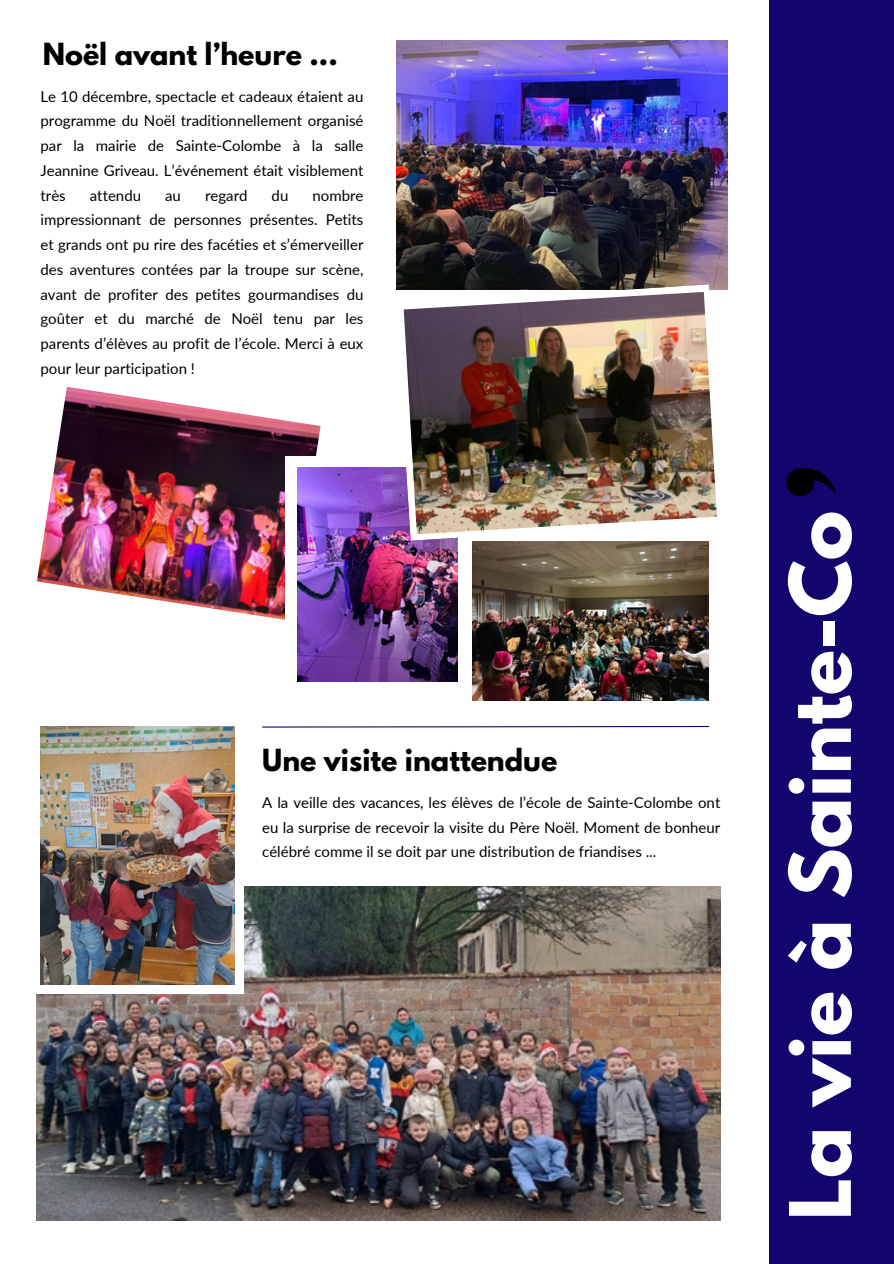
<style>
.page{position:relative;width:894px;height:1264px;background:#fff}
.page>*{position:absolute;margin:0;border:0;box-sizing:border-box;transform-origin:0 0}
.t1{font:700 75px "League Spartan";color:#fff}
.t2{font:700 27px "League Spartan";color:#000}
.t3{font:15px/24.8px "Lato";color:#000;text-align:justify}
</style>
<div class="page">
<div style="left:768px;top:0;width:125px;height:1263px;background:#12056e"></div>
<svg style="left:786px;top:468px;width:49px;height:28px"></svg>
<svg style="left:262px;top:725px;width:448px;height:3px"></svg>
<img style="left:37px;top:886px;width:683px;height:334px">
<div style="left:30px;top:855px;width:214px;height:138px;background:#fff"></div>
<img style="left:40px;top:726px;width:194px;height:258px">
<img style="left:37px;top:387px;width:283px;height:233px">
<img style="left:396px;top:41px;width:331px;height:249px">
<div style="left:285px;top:457px;width:157px;height:168px;background:#fff"></div>
<img style="left:297px;top:468px;width:161px;height:213px">
<svg style="left:402px;top:284px;width:315px;height:257px"></svg>
<img style="left:403px;top:292px;width:313px;height:242px">
<div style="left:458px;top:532px;width:280px;height:173px;background:#fff"></div>
<img style="left:472px;top:541px;width:236px;height:159px">
<p class="t2" style="left:43px;top:41px;width:296px">Noël avant l’heure ...</p>
<p class="t3" style="left:40px;top:83px;width:324px">Le 10 décembre, spectacle et cadeaux étaient au programme du Noël traditionnellement organisé par la mairie de Sainte-Colombe à la salle Jeannine Griveau. L’événement était visiblement très</p>
<p class="t3" style="left:40px;top:182px;width:324px;text-indent:272px">nombre impressionnant de personnes présentes. Petits et grands ont pu rire des facéties et s’émerveiller des aventures contées par la troupe sur scène, avant de profiter des petites gourmandises du goûter et du marché de Noël tenu par les parents d’élèves au profit de l’école. Merci à eux pour leur participation !</p>
<p class="t3" style="left:90px;top:182px;width:53px">attendu</p>
<p class="t3" style="left:165px;top:182px;width:17px">au</p>
<p class="t3" style="left:205px;top:182px;width:44px">regard</p>
<p class="t3" style="left:271px;top:182px;width:18px">du</p>
<h2 class="t2" style="left:262px;top:746px;width:296px">Une visite inattendue</h2>
<p class="t3" style="left:262px;top:789px;width:459px">A la veille des vacances, les élèves de l’école de Sainte-Colombe ont eu la surprise de recevoir la visite du Père Noël. Moment de bonheur célébré comme il se doit par une distribution de friandises ...</p>
<p class="t1" style="left:783px;top:1220px;width:711px;rotate:-90deg">La vie à Sainte-Co</p>
</div>
